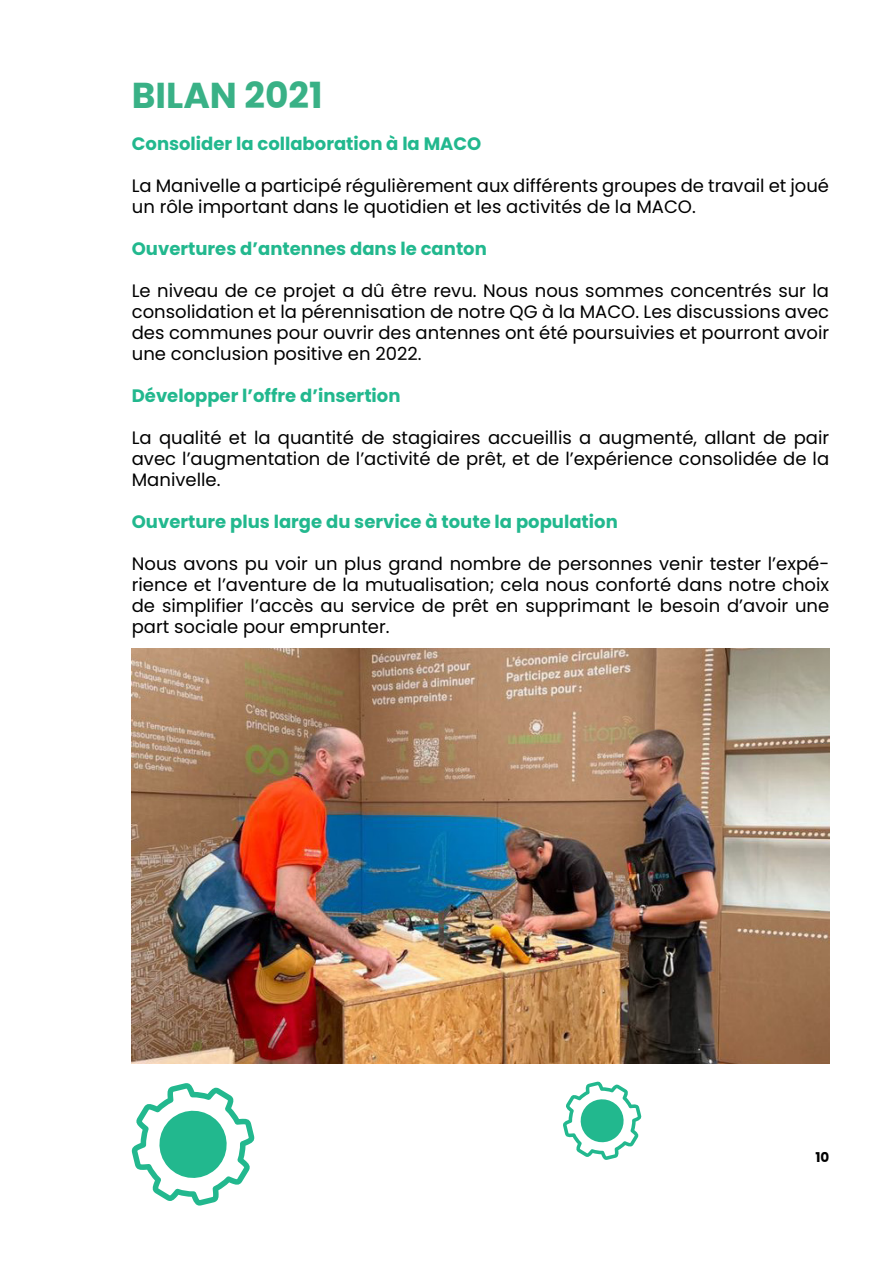
<style>
.page{position:relative;width:893px;height:1263px;background:#fff}
.page>*{position:absolute;margin:0;border:0;box-sizing:border-box;transform-origin:0 0}
.t1{font:700 36px "Poppins";color:#39b186}
.t2{font:18px/21px "Poppins";color:#000001;text-align:justify}
.t3{font:700 18px "Poppins";color:#22b88e}
.t4{font:700 13.5px "Poppins";color:#000001}
</style>
<div class="page">
<svg style="left:131px;top:1083px;width:124px;height:122px"></svg>
<svg style="left:563px;top:1081px;width:79px;height:79px"></svg>
<img style="left:132px;top:649px;width:697px;height:414px">
<h1 class="t1" style="left:132px;top:75px;width:192px">BILAN 2021</h1>
<p class="t3" style="left:132px;top:133px;width:351px">Consolider la collaboration à la MACO</p>
<p class="t2" style="left:132px;top:175px;width:699px">La Manivelle a participé régulièrement aux différents groupes de travail et joué un rôle important dans le quotidien et les activités de la MACO.</p>
<p class="t3" style="left:132px;top:238px;width:357px">Ouvertures d’antennes dans le canton</p>
<p class="t2" style="left:132px;top:280px;width:699px">Le niveau de ce projet a dû être revu. Nous nous sommes concentrés sur la consolidation et la pérennisation de notre QG à la MACO. Les discussions avec des communes pour ouvrir des antennes ont été poursuivies et pourront avoir une conclusion positive en 2022.</p>
<p class="t3" style="left:132px;top:385px;width:270px">Développer l’offre d’insertion</p>
<p class="t2" style="left:132px;top:427px;width:699px">La qualité et la quantité de stagiaires accueillis a augmenté, allant de pair avec l’augmentation de l’activité de prêt, et de l’expérience consolidée de la Manivelle.</p>
<p class="t3" style="left:132px;top:511px;width:487px">Ouverture plus large du service à toute la population</p>
<p class="t2" style="left:132px;top:553px;width:699px">Nous avons pu voir un plus grand nombre de personnes venir tester l’expé&shy;rience et l’aventure de la mutualisation; cela nous conforté dans notre choix de simplifier l’accès au service de prêt en supprimant le besoin d’avoir une part sociale pour emprunter.</p>
<p class="t4" style="left:815px;top:1150px;width:15px">10</p>
</div>
